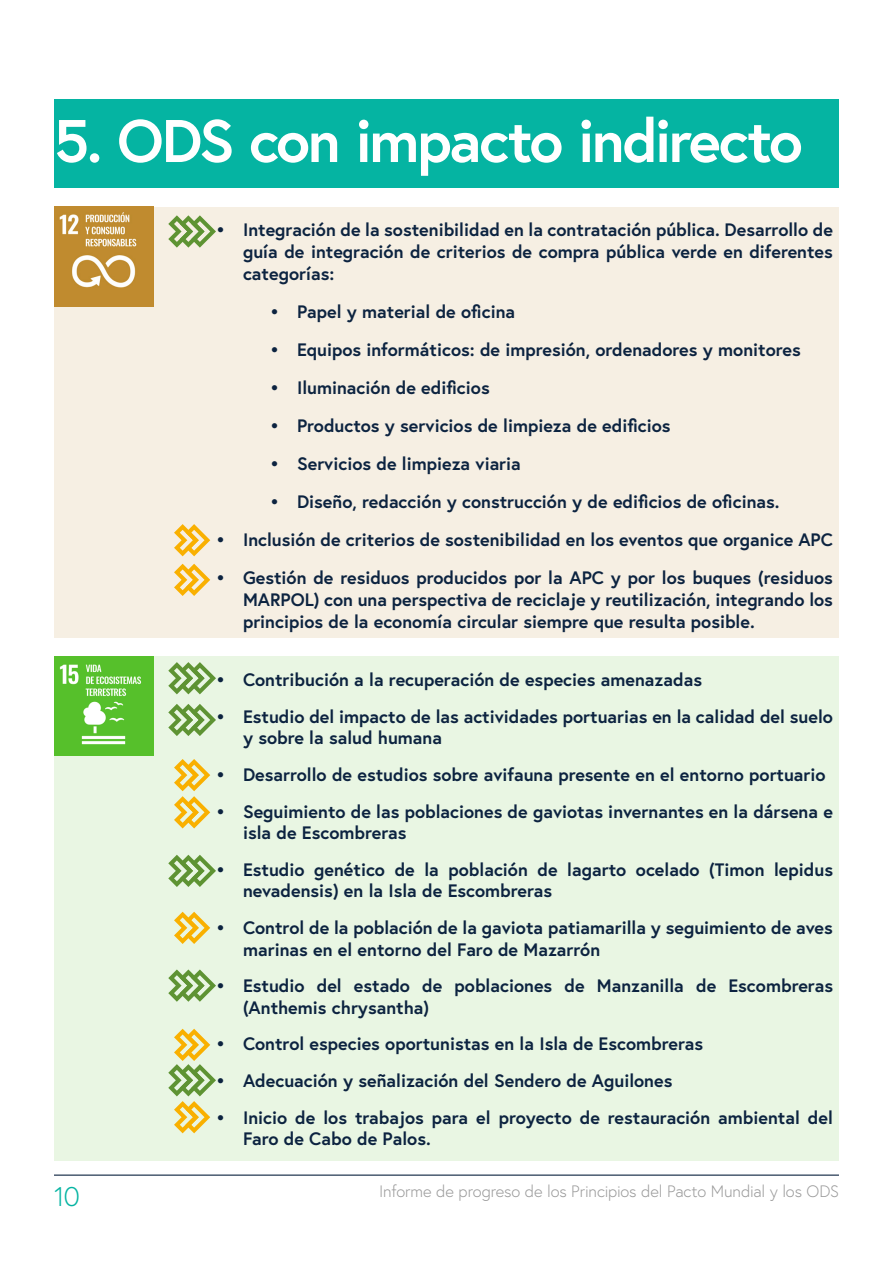
<style>
.page{position:relative;width:893px;height:1263px;background:#fff}
.page>*{position:absolute;margin:0;border:0;box-sizing:border-box;transform-origin:0 0}
.Texto_de_cita{font:700 60px "Europa";letter-spacing:-.045em;color:#fff}
.t1{font:300 27px "Europa";color:#05b4a2}
.t2{font:700 18px/21.6px "Europa";color:#0c2340}
.t3{font:300 16.5px "Europa";letter-spacing:-.01em;color:#999}
</style>
<div class="page">
<div style="left:54px;top:99px;width:785px;height:89px;background:#05b4a2"></div>
<div style="left:54px;top:207px;width:785px;height:431px;background:#f6efe3"></div>
<img style="left:54px;top:207px;width:99px;height:99px">
<svg style="left:168px;top:215px;width:48px;height:33px"></svg>
<svg style="left:174px;top:524px;width:36px;height:32px"></svg>
<svg style="left:174px;top:564px;width:36px;height:32px"></svg>
<div style="left:54px;top:656px;width:785px;height:505px;background:#e9f6e3"></div>
<img style="left:54px;top:656px;width:99px;height:100px">
<svg style="left:168px;top:662px;width:48px;height:32px"></svg>
<svg style="left:168px;top:704px;width:48px;height:32px"></svg>
<svg style="left:168px;top:855px;width:48px;height:32px"></svg>
<svg style="left:168px;top:969px;width:48px;height:33px"></svg>
<svg style="left:168px;top:1029px;width:48px;height:104px"></svg>
<svg style="left:174px;top:912px;width:36px;height:32px"></svg>
<svg style="left:174px;top:759px;width:36px;height:69px"></svg>
<hr style="left:54px;top:1174px;width:785px;height:2px;background:#0c2340">
<p class="Texto_de_cita" style="left:54px;top:100px;width:750px">5. ODS con impacto indirecto</p>
<h2 class="t1" style="left:54px;top:1180px;width:27px">10</h2>
<p class="t2" style="left:243px;top:219px;width:591px;text-align:justify;text-indent:-27px">• Integración de la sostenibilidad en la contratación pública. Desarrollo de guía de integración de criterios de compra pública verde en diferentes categorías:</p>
<p class="t2" style="left:270px;top:300px;width:247px">• Papel y material de oficina</p>
<p class="t2" style="left:270px;top:338px;width:532px">• Equipos informáticos: de impresión, ordenadores y monitores</p>
<p class="t2" style="left:270px;top:376px;width:221px">• Iluminación de edificios</p>
<p class="t2" style="left:270px;top:414px;width:402px">• Productos y servicios de limpieza de edificios</p>
<p class="t2" style="left:270px;top:452px;width:252px">• Servicios de limpieza viaria</p>
<p class="t2" style="left:270px;top:490px;width:511px">• Diseño, redacción y construcción y de edificios de oficinas.</p>
<p class="t2" style="left:216px;top:529px;width:618px">• Inclusión de criterios de sostenibilidad en los eventos que organice APC</p>
<p class="t2" style="left:243px;top:567px;width:591px;text-align:justify;text-indent:-27px">• Gestión de residuos producidos por la APC y por los buques (residuos MARPOL) con una perspectiva de reciclaje y reutilización, integrando los principios de la economía circular siempre que resulta posible.</p>
<p class="t2" style="left:216px;top:668px;width:488px">• Contribución a la recuperación de especies amenazadas</p>
<p class="t2" style="left:243px;top:705px;width:591px;text-indent:-27px">• Estudio del impacto de las actividades portuarias en la calidad del suelo y sobre la salud humana</p>
<p class="t2" style="left:216px;top:763px;width:611px">• Desarrollo de estudios sobre avifauna presente en el entorno portuario</p>
<p class="t2" style="left:243px;top:800px;width:591px;text-indent:-27px">• Seguimiento de las poblaciones de gaviotas invernantes en la dársena e isla de Escombreras</p>
<p class="t2" style="left:243px;top:858px;width:591px;text-indent:-27px">• Estudio genético de la población de lagarto ocelado (Timon lepidus nevadensis) en la Isla de Escombreras</p>
<p class="t2" style="left:243px;top:916px;width:591px;text-indent:-27px">• Control de la población de la gaviota patiamarilla y seguimiento de aves marinas en el entorno del Faro de Mazarrón</p>
<p class="t2" style="left:243px;top:974px;width:591px;text-indent:-27px">• Estudio del estado de poblaciones de Manzanilla de Escombreras (Anthemis chrysantha)</p>
<p class="t2" style="left:216px;top:1033px;width:489px">• Control especies oportunistas en la Isla de Escombreras</p>
<p class="t2" style="left:216px;top:1069px;width:458px">• Adecuación y señalización del Sendero de Aguilones</p>
<p class="t2" style="left:243px;top:1106px;width:591px;text-indent:-27px">• Inicio de los trabajos para el proyecto de restauración ambiental del<br>Faro de Cabo de Palos.</p>
<p class="t3" style="left:379px;top:1181px;width:461px">Informe de progreso de los Principios del Pacto Mundial y los ODS</p>
</div>
